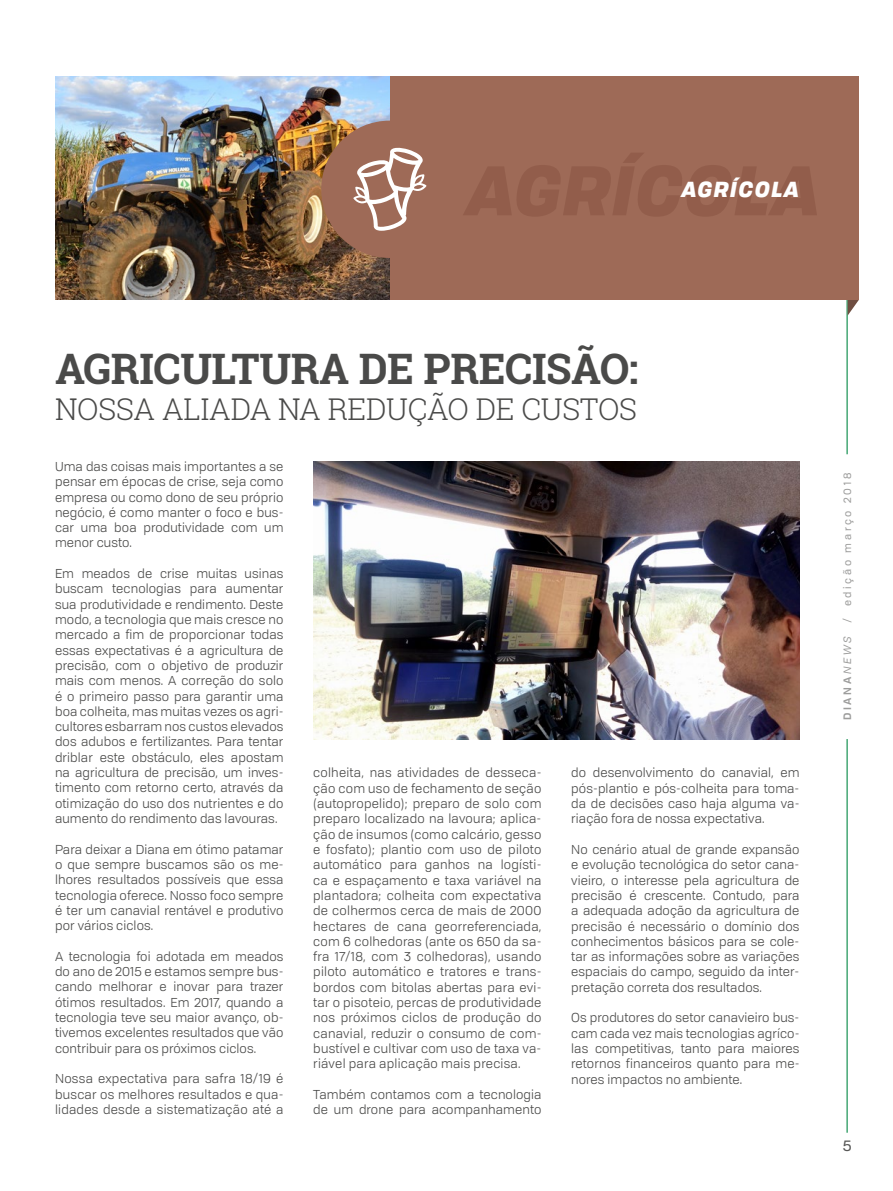
<style>
.page{position:relative;width:893px;height:1191px;background:#fff}
.page>*{position:absolute;margin:0;border:0;box-sizing:border-box;transform-origin:0 0}
.t1{font:700 42px "Roboto Slab";letter-spacing:-.01em;color:#4a4a49}
.t2{font:300 30px "Roboto Slab";letter-spacing:-.01em;color:#4a4a49}
.t3{font:italic 900 21px "Tofino Pro Personal";letter-spacing:.05em;color:#fff}
.t4{font:15px "Tofino Pro Personal";color:#575756}
.t5{font:12.75px/15.3px "Tofino Pro Personal";letter-spacing:.01em;color:#4a4a49;text-align:justify}
.t6{font:10.5px "Tofino Pro Personal";letter-spacing:.25em;color:#9d9d9c}
.s1{font-weight:600}
.s2{font-style:italic}
</style>
<div class="page">
<hr style="left:846px;top:739px;width:2px;height:393px;background:#078a47">
<hr style="left:846px;top:77px;width:2px;height:377px;background:#078a47">
<img style="left:313px;top:461px;width:486px;height:278px">
<svg style="left:848px;top:300px;width:11px;height:15px"></svg>
<div style="left:390px;top:77px;width:469px;height:223px;background:#9e6a57"></div>
<img style="left:55px;top:77px;width:335px;height:223px">
<div style="left:321px;top:121px;width:138px;height:137px;background:#9e6a57;border-radius:50%"></div>
<svg style="left:353px;top:147px;width:73px;height:84px"></svg>
<h3 class="t3" style="left:682px;top:171px;width:119px">AGRÍCOLA</h3>
<h1 class="t1" style="left:55px;top:339px;width:585px">AGRICULTURA DE PRECISÃO:</h1>
<h2 class="t2" style="left:55px;top:388px;width:584px">NOSSA ALIADA NA REDUÇÃO DE CUSTOS</h2>
<p class="t5" style="left:55px;top:458px;width:230px">Uma das coisas mais importantes a se pensar em épocas de crise, seja como empresa ou como dono de seu próprio negócio, é como manter o foco e bus&shy;car uma boa produtividade com um menor custo.</p>
<p class="t5" style="left:55px;top:565px;width:230px">Em meados de crise muitas usinas buscam tecnologias para aumentar sua produtividade e rendimento. Deste modo, a tecnologia que mais cresce no mercado a fim de proporcionar todas essas expectativas é a agricultura de precisão, com o objetivo de produzir mais com menos. A correção do solo é o primeiro passo para garantir uma boa colheita, mas muitas vezes os agri&shy;cultores esbarram nos custos elevados dos adubos e fertilizantes. Para tentar driblar este obstáculo, eles apostam na agricultura de precisão, um inves&shy;timento com retorno certo, através da otimização do uso dos nutrientes e do aumento do rendimento das lavouras.</p>
<p class="t5" style="left:55px;top:840px;width:230px">Para deixar a Diana em ótimo patamar o que sempre buscamos são os me&shy;lhores resultados possíveis que essa tecnologia oferece. Nosso foco sempre é ter um canavial rentável e produtivo por vários ciclos.</p>
<p class="t5" style="left:55px;top:947px;width:230px">A tecnologia foi adotada em meados do ano de 2015 e estamos sempre bus&shy;cando melhorar e inovar para trazer ótimos resultados. Em 2017, quando a tecnologia teve seu maior avanço, ob&shy;tivemos excelentes resultados que vão contribuir para os próximos ciclos.</p>
<p class="t5" style="left:55px;top:1070px;width:230px">Nossa expectativa para safra 18/19 é buscar os melhores resultados e qua&shy;lidades desde a sistematização até a</p>
<p class="t5" style="left:313px;top:764px;width:230px">colheita, nas atividades de desseca&shy;ção com uso de fechamento de seção (autopropelido); preparo de solo com preparo localizado na lavoura; aplica&shy;ção de insumos (como calcário, gesso e fosfato); plantio com uso de piloto automático para ganhos na logísti&shy;ca e espaçamento e taxa variável na plantadora; colheita com expectativa de colhermos cerca de mais de 2000 hectares de cana georreferenciada, com 6 colhedoras (ante os 650 da sa&shy;fra 17/18, com 3 colhedoras), usando piloto automático e tratores e trans&shy;bordos com bitolas abertas para evi&shy;tar o pisoteio, percas de produtividade nos próximos ciclos de produção do canavial, reduzir o consumo de com&shy;bustível e cultivar com uso de taxa va&shy;riável para aplicação mais precisa.</p>
<p class="t5" style="left:313px;top:1085px;width:230px">Também contamos com a tecnologia de um drone para acompanhamento</p>
<p class="t5" style="left:571px;top:764px;width:230px">do desenvolvimento do canavial, em pós-plantio e pós-colheita para toma&shy;da de decisões caso haja alguma va&shy;riação fora de nossa expectativa.</p>
<p class="t5" style="left:571px;top:841px;width:230px">No cenário atual de grande expansão e evolução tecnológica do setor cana&shy;vieiro, o interesse pela agricultura de precisão é crescente. Contudo, para a adequada adoção da agricultura de precisão é necessário o domínio dos conhecimentos básicos para se cole&shy;tar as informações sobre as variações espaciais do campo, seguido da inter&shy;pretação correta dos resultados.</p>
<p class="t5" style="left:571px;top:1009px;width:230px">Os produtores do setor canavieiro bus&shy;cam cada vez mais tecnologias agríco&shy;las competitivas, tanto para maiores retornos financeiros quanto para me&shy;nores impactos no ambiente.</p>
<p class="t6" style="left:839px;top:720px;width:249px;rotate:-90deg"><span class="s1">DIANA</span><span class="s2">NEWS</span> / edição março 2018</p>
<p class="t4" style="left:843px;top:1134px;width:10px">5</p>
</div>
